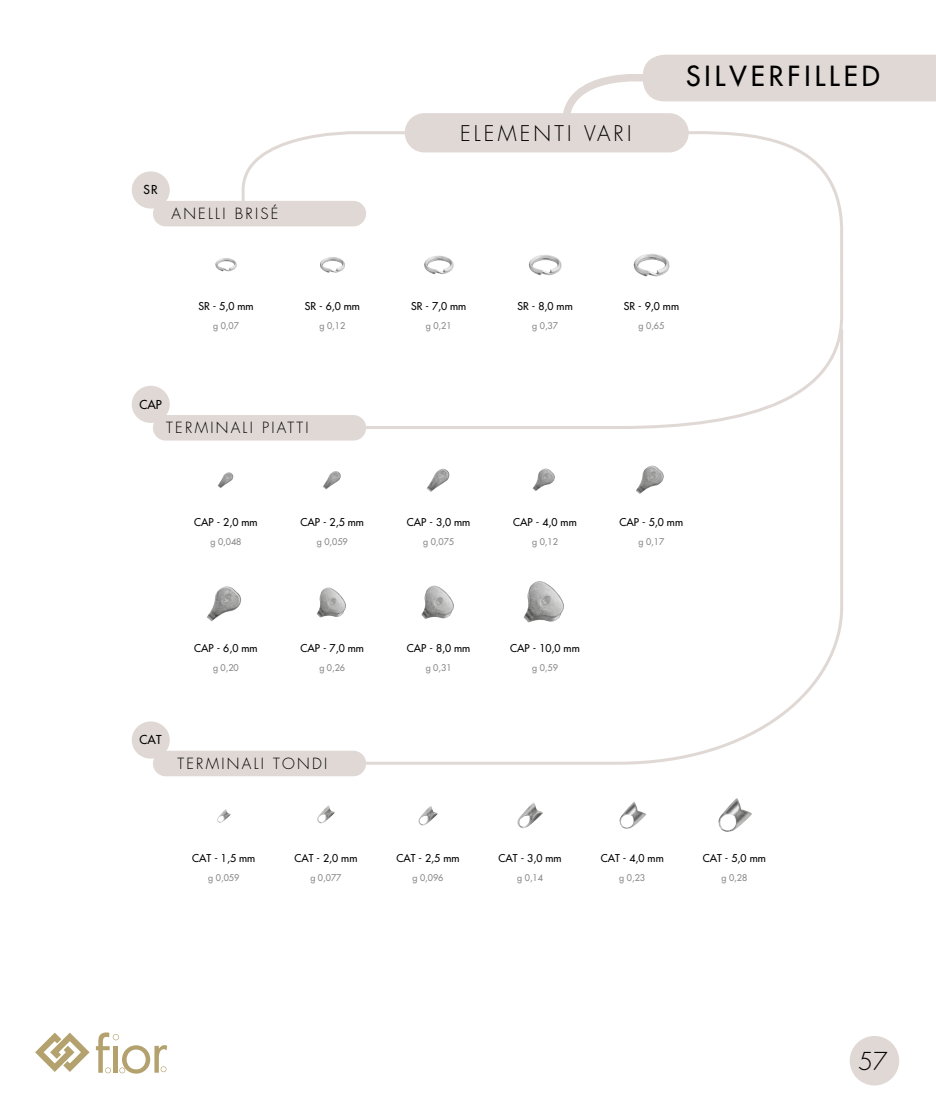
<style>
.page{position:relative;width:936px;height:1106px;background:#fff}
.page>*{position:absolute;margin:0;border:0;box-sizing:border-box;transform-origin:0 0}
.t1{font:27px "Futura";letter-spacing:.15em;color:#000}
.t2{font:300 24px "Futura Std";color:#000}
.t3{font:300 21px "Futura Std";letter-spacing:.15em;color:#000}
.t4{font:300 15px "Futura Std";letter-spacing:.15em;color:#000}
.t5{font:12px "Futura";color:#000}
.t6{font:10.5px "Futura";color:#000}
.t7{font:9px "Futura";color:#878787}
</style>
<div class="page">
<svg style="left:359px;top:327px;width:484px;height:438px"></svg>
<div style="left:132px;top:386px;width:38px;height:37px;background:#e0d8d4;border-radius:50%"></div>
<div style="left:132px;top:721px;width:38px;height:37px;background:#e0d8d4;border-radius:50%"></div>
<div style="left:153px;top:201px;width:213px;height:25px;background:#e0d8d4;border-radius:13px"></div>
<div style="left:153px;top:415px;width:213px;height:25px;background:#e0d8d4;border-radius:13px"></div>
<div style="left:153px;top:750px;width:213px;height:26px;background:#e0d8d4;border-radius:13px"></div>
<div style="left:132px;top:171px;width:38px;height:38px;background:#e0d8d4;border-radius:50%"></div>
<svg style="left:240px;top:55px;width:695px;height:180px"></svg>
<svg style="left:96px;top:1032px;width:71px;height:41px"></svg>
<svg style="left:35px;top:1032px;width:54px;height:40px"></svg>
<div style="left:849px;top:1035px;width:50px;height:50px;background:#e0d8d4;border-radius:50%"></div>
<img style="left:215px;top:258px;width:22px;height:13px">
<img style="left:320px;top:257px;width:25px;height:16px">
<img style="left:424px;top:255px;width:30px;height:19px">
<img style="left:528px;top:255px;width:34px;height:20px">
<img style="left:633px;top:254px;width:37px;height:22px">
<img style="left:217px;top:472px;width:17px;height:16px">
<img style="left:323px;top:471px;width:18px;height:18px">
<img style="left:426px;top:468px;width:25px;height:24px">
<img style="left:532px;top:468px;width:23px;height:23px">
<img style="left:635px;top:465px;width:29px;height:29px">
<img style="left:207px;top:586px;width:35px;height:36px">
<img style="left:316px;top:587px;width:30px;height:31px">
<img style="left:421px;top:585px;width:34px;height:34px">
<img style="left:523px;top:580px;width:42px;height:43px">
<img style="left:217px;top:809px;width:14px;height:14px">
<img style="left:317px;top:805px;width:18px;height:19px">
<img style="left:418px;top:806px;width:20px;height:20px">
<img style="left:517px;top:802px;width:26px;height:27px">
<img style="left:619px;top:802px;width:28px;height:27px">
<img style="left:718px;top:798px;width:34px;height:34px">
<p class="t5" style="left:144px;top:181px;width:15px">SR</p>
<h3 class="t4" style="left:171px;top:204px;width:108px">ANELLI BRISÉ</h3>
<h3 class="t3" style="left:460px;top:121px;width:173px">ELEMENTI VARI</h3>
<h1 class="t1" style="left:686px;top:58px;width:195px">SILVERFILLED</h1>
<p class="t5" style="left:139px;top:396px;width:24px">CAP</p>
<p class="t6" style="left:198px;top:299px;width:57px">SR - 5,0 mm</p>
<p class="t6" style="left:305px;top:299px;width:57px">SR - 6,0 mm</p>
<p class="t6" style="left:411px;top:299px;width:57px">SR - 7,0 mm</p>
<p class="t6" style="left:517px;top:299px;width:57px">SR - 8,0 mm</p>
<p class="t6" style="left:623px;top:299px;width:57px">SR - 9,0 mm</p>
<p class="t7" style="left:213px;top:320px;width:27px">g 0,07</p>
<p class="t7" style="left:319px;top:320px;width:27px">g 0,12</p>
<p class="t7" style="left:426px;top:320px;width:27px">g 0,21</p>
<p class="t7" style="left:532px;top:320px;width:27px">g 0,37</p>
<p class="t7" style="left:638px;top:320px;width:27px">g 0,65</p>
<h3 class="t4" style="left:166px;top:419px;width:144px">TERMINALI PIATTI</h3>
<p class="t6" style="left:194px;top:515px;width:65px">CAP - 2,0 mm</p>
<p class="t6" style="left:300px;top:515px;width:65px">CAP - 2,5 mm</p>
<p class="t6" style="left:407px;top:515px;width:65px">CAP - 3,0 mm</p>
<p class="t6" style="left:513px;top:515px;width:65px">CAP - 4,0 mm</p>
<p class="t6" style="left:619px;top:515px;width:65px">CAP - 5,0 mm</p>
<p class="t7" style="left:210px;top:536px;width:33px">g 0,048</p>
<p class="t7" style="left:317px;top:536px;width:33px">g 0,059</p>
<p class="t7" style="left:423px;top:536px;width:33px">g 0,075</p>
<p class="t7" style="left:532px;top:536px;width:27px">g 0,12</p>
<p class="t7" style="left:638px;top:536px;width:27px">g 0,17</p>
<p class="t6" style="left:194px;top:641px;width:65px">CAP - 6,0 mm</p>
<p class="t6" style="left:300px;top:641px;width:65px">CAP - 7,0 mm</p>
<p class="t6" style="left:407px;top:641px;width:65px">CAP - 8,0 mm</p>
<p class="t6" style="left:510px;top:641px;width:71px">CAP - 10,0 mm</p>
<p class="t7" style="left:213px;top:661px;width:27px">g 0,20</p>
<p class="t7" style="left:319px;top:661px;width:27px">g 0,26</p>
<p class="t7" style="left:425px;top:661px;width:27px">g 0,31</p>
<p class="t7" style="left:532px;top:661px;width:27px">g 0,59</p>
<p class="t5" style="left:140px;top:732px;width:23px">CAT</p>
<h3 class="t4" style="left:177px;top:754px;width:151px">TERMINALI TONDI</h3>
<p class="t6" style="left:192px;top:851px;width:64px">CAT - 1,5 mm</p>
<p class="t6" style="left:294px;top:851px;width:64px">CAT - 2,0 mm</p>
<p class="t6" style="left:396px;top:851px;width:64px">CAT - 2,5 mm</p>
<p class="t6" style="left:498px;top:851px;width:64px">CAT - 3,0 mm</p>
<p class="t6" style="left:600px;top:851px;width:64px">CAT - 4,0 mm</p>
<p class="t6" style="left:702px;top:851px;width:64px">CAT - 5,0 mm</p>
<p class="t7" style="left:208px;top:872px;width:33px">g 0,059</p>
<p class="t7" style="left:310px;top:872px;width:33px">g 0,077</p>
<p class="t7" style="left:412px;top:872px;width:33px">g 0,096</p>
<p class="t7" style="left:517px;top:872px;width:27px">g 0,14</p>
<p class="t7" style="left:619px;top:872px;width:27px">g 0,23</p>
<p class="t7" style="left:721px;top:872px;width:27px">g 0,28</p>
<h2 class="t2" style="left:858px;top:1046px;width:31px">57</h2>
</div>
